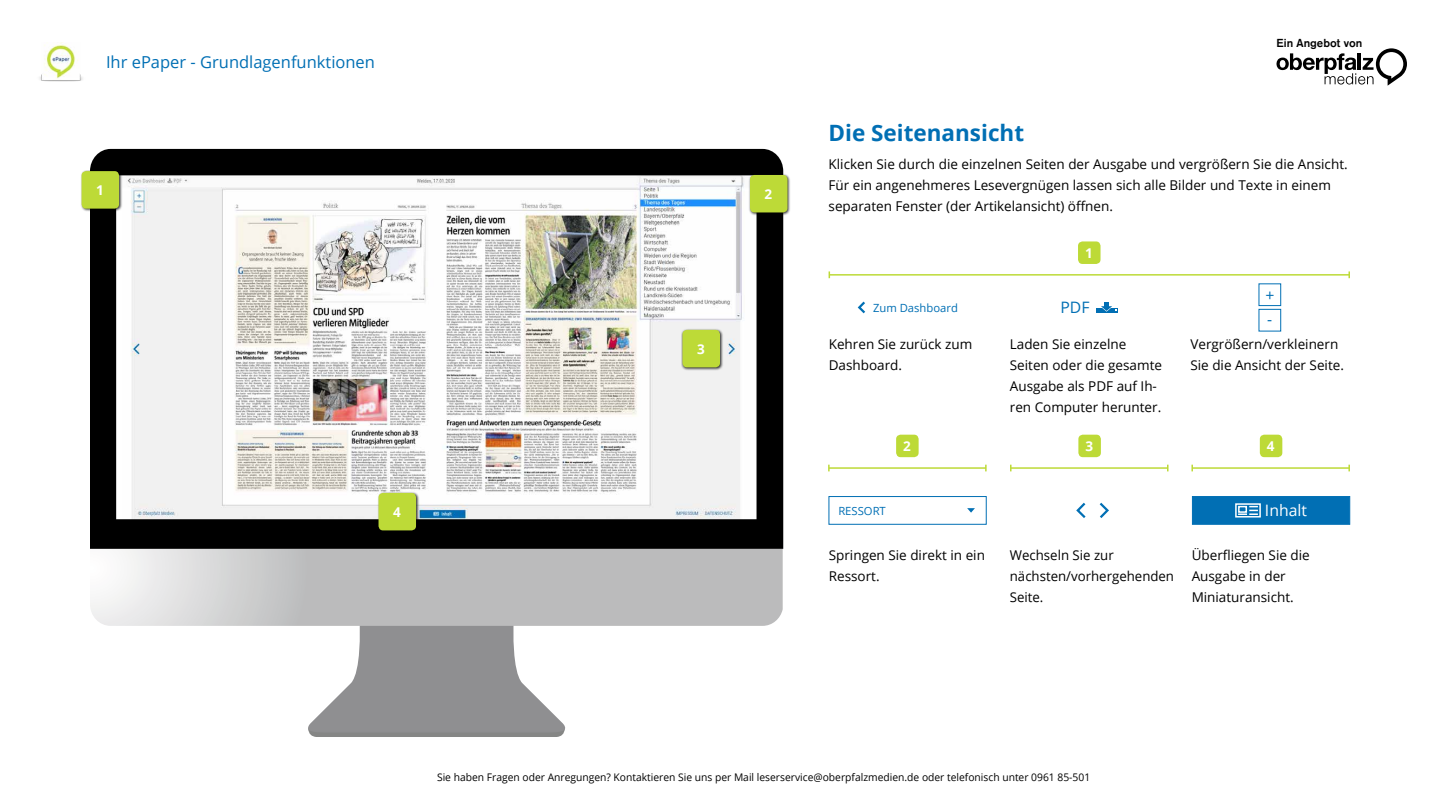
<style>
.page{position:relative;width:1440px;height:810px;background:#fff}
.page>*{position:absolute;margin:0;border:0;box-sizing:border-box;transform-origin:0 0}
.t1{font:700 22.5px "Open Sans";color:#016fb4}
.t2{font:16.5px "Open Sans";color:#016fb4}
.t3{font:15.75px "Open Sans";color:#fff}
.t4{font:15.75px/24.5px "Open Sans";color:#016fb4}
.t5{font:13.5px/21px "Open Sans";color:#000}
.t6{font:700 13.5px "Open Sans";color:#fff}
.t7{font:600 12.15px "Ancona";color:#000}
.t8{font:11.25px "Open Sans";color:#016fb4}
.t9{font:10.5px "Open Sans";color:#000}
</style>
<div class="page">
<svg style="left:1277px;top:48px;width:130px;height:38px"></svg>
<img style="left:39px;top:42px;width:44px;height:40px">
<div style="left:1078px;top:241px;width:23px;height:23px;background:#bdda37;border-radius:4px"></div>
<hr style="left:829px;top:274px;width:520px;height:2px;background:#bdda37">
<svg style="left:1348px;top:271px;width:2px;height:7px"></svg>
<div style="left:1096px;top:308px;width:21px;height:5px;background:#016fb4"></div>
<svg style="left:1101px;top:302px;width:16px;height:10px"></svg>
<svg style="left:857px;top:301px;width:9px;height:13px"></svg>
<div style="left:1259px;top:283px;width:22px;height:23px;border:1px solid #016fb4"></div>
<div style="left:1259px;top:309px;width:22px;height:22px;border:1px solid #016fb4"></div>
<div style="left:896px;top:435px;width:23px;height:22px;background:#bdda37;border-radius:4px"></div>
<div style="left:1078px;top:435px;width:23px;height:22px;background:#bdda37;border-radius:4px"></div>
<hr style="left:1011px;top:467px;width:157px;height:2px;background:#bdda37">
<svg style="left:1010px;top:465px;width:2px;height:6px"></svg>
<hr style="left:829px;top:467px;width:157px;height:2px;background:#bdda37">
<svg style="left:828px;top:465px;width:2px;height:6px"></svg>
<svg style="left:1099px;top:502px;width:10px;height:16px"></svg>
<svg style="left:1076px;top:502px;width:10px;height:16px"></svg>
<div style="left:829px;top:496px;width:158px;height:29px;border:1px solid #016fb4"></div>
<div style="left:1260px;top:435px;width:22px;height:22px;background:#bdda37;border-radius:4px"></div>
<hr style="left:1192px;top:467px;width:157px;height:2px;background:#bdda37">
<svg style="left:1348px;top:465px;width:2px;height:6px"></svg>
<div style="left:1192px;top:496px;width:158px;height:29px;background:#016fb4;border:1px solid #016fb4"></div>
<div style="left:1235px;top:503px;width:26px;height:15px;border:2px solid #fff"></div>
<svg style="left:1238px;top:506px;width:20px;height:9px"></svg>
<div style="left:1238px;top:506px;width:9px;height:7px;border:2px solid #fff"></div>
<svg style="left:967px;top:508px;width:8px;height:5px"></svg>
<svg style="left:308px;top:626px;width:258px;height:111px"></svg>
<svg style="left:90px;top:549px;width:693px;height:77px;background:#c5c5c6"></svg>
<svg style="left:266px;top:149px;width:517px;height:400px"></svg>
<svg style="left:90px;top:149px;width:176px;height:400px"></svg>
<div style="left:80px;top:170px;width:43px;height:42px;background:#000;opacity:.8"></div>
<div style="left:82px;top:171px;width:37px;height:38px;background:#bdda37;border-radius:4px"></div>
<div style="left:749px;top:174px;width:42px;height:42px;background:#000;opacity:.8"></div>
<div style="left:750px;top:175px;width:37px;height:37px;background:#bdda37;border-radius:4px"></div>
<div style="left:377px;top:491px;width:43px;height:43px;background:#000;opacity:.8"></div>
<div style="left:379px;top:493px;width:37px;height:37px;background:#bdda37;border-radius:4px"></div>
<p class="t2" style="left:106px;top:51px;width:271px">Ihr ePaper - Grundlagenfunktionen</p>
<p class="t6" style="left:96px;top:181px;width:9px">1</p>
<p class="t6" style="left:765px;top:184px;width:9px">2</p>
<p class="t6" style="left:393px;top:502px;width:9px">4</p>
<p class="t6" style="left:697px;top:339px;width:9px">3</p>
<p class="t7" style="left:1277px;top:36px;width:87px">Ein Angebot von</p>
<h1 class="t1" style="left:829px;top:117px;width:197px">Die Seitenansicht</h1>
<p class="t5" style="left:829px;top:154px;width:521px">Klicken Sie durch die einzelnen Seiten der Ausgabe und vergrößern Sie die Ansicht.<br>Für ein angenehmeres Lesevergnügen lassen sich alle Bilder und Texte in einem separaten Fenster (der Artikelansicht) öffnen.</p>
<p class="t6" style="left:1085px;top:243px;width:9px">1</p>
<p class="t8" style="left:873px;top:300px;width:86px">Zum Dashboard</p>
<p class="t4" style="left:1060px;top:295px;width:31px">PDF</p>
<p class="t4" style="left:1265px;top:282px;width:11px">+ -</p>
<p class="t5" style="left:829px;top:333px;width:145px">Kehren Sie zurück zum<br>Dashboard.</p>
<p class="t5" style="left:1190px;top:333px;width:155px">Vergrößern/verkleinern<br>Sie die Ansicht der Seite.</p>
<p class="t5" style="left:1010px;top:333px;width:154px">Laden Sie einzelne<br>Seiten oder die gesamte<br>Ausgabe als PDF auf Ih&shy;ren Computer herunter.</p>
<p class="t6" style="left:903px;top:437px;width:9px">2</p>
<p class="t6" style="left:1085px;top:437px;width:9px">3</p>
<p class="t6" style="left:1267px;top:437px;width:9px">4</p>
<p class="t8" style="left:838px;top:503px;width:49px">RESSORT</p>
<p class="t5" style="left:829px;top:544px;width:158px">Springen Sie direkt in ein<br>Ressort.</p>
<p class="t5" style="left:1010px;top:544px;width:166px">Wechseln Sie zur nächsten/vorhergehenden<br>Seite.</p>
<p class="t3" style="left:1265px;top:500px;width:44px">Inhalt</p>
<p class="t5" style="left:1192px;top:544px;width:120px">Überfliegen Sie die<br>Ausgabe in der<br>Miniaturansicht.</p>
<p class="t9" style="left:437px;top:770px;width:655px">Sie haben Fragen oder Anregungen? Kontaktieren Sie uns per Mail leserservice@oberpfalzmedien.de oder telefonisch unter 0961 85-501</p>
</div>
